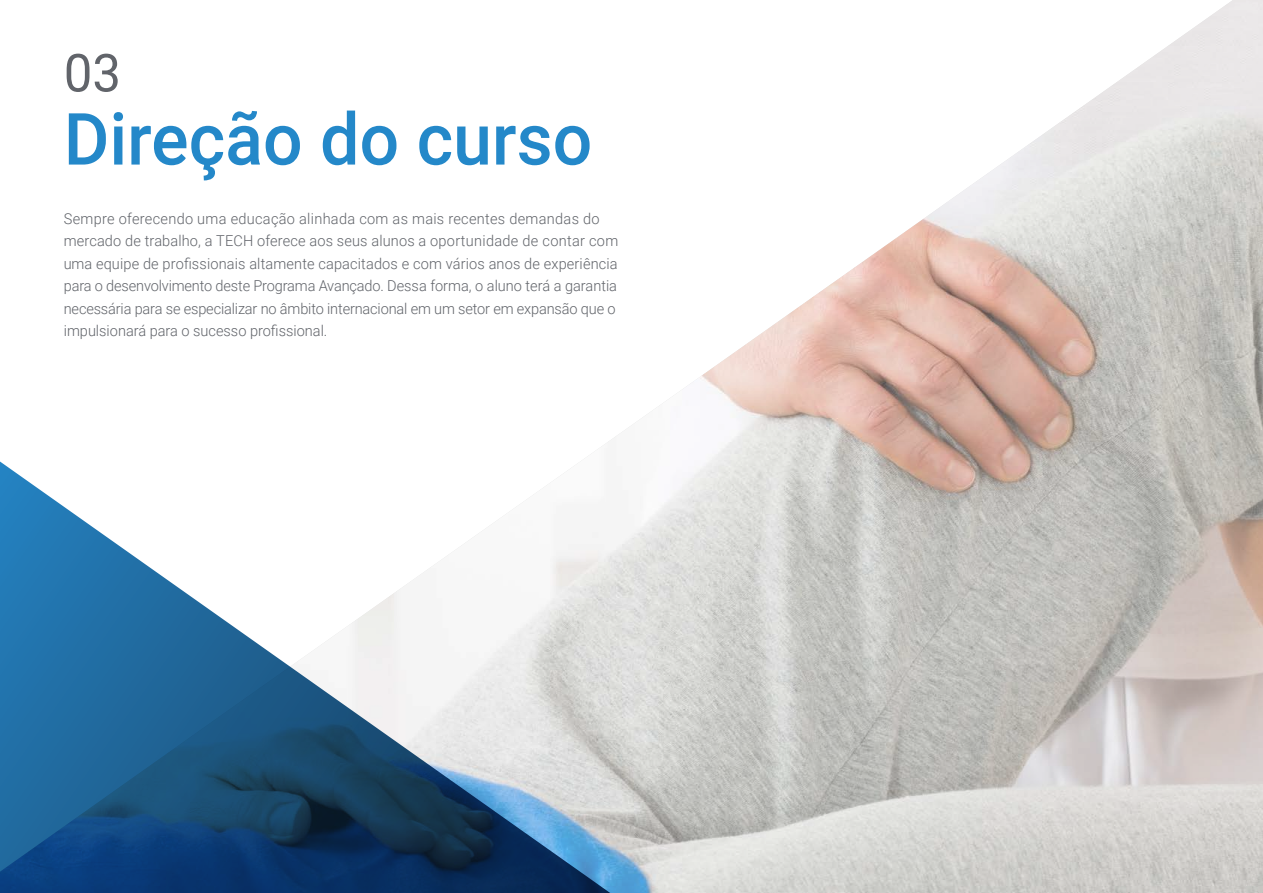
<style>
.page{position:relative;width:1263px;height:893px;background:#fff}
.page>*{position:absolute;margin:0;border:0;box-sizing:border-box;transform-origin:0 0}
.t1{font:500 72px "Roboto";color:#2488c9}
.t2{font:52.5px "Roboto";color:#61646a}
.t3{font:300 15px/22.5px "Roboto";letter-spacing:.005em;color:#61646a}
</style>
<div class="page">
<img style="left:604px;top:0;width:659px;height:893px">
<svg style="left:0;top:446px;width:640px;height:447px"></svg>
<h2 class="t2" style="left:64px;top:36px;width:59px">03</h2>
<h1 class="t1" style="left:64px;top:89px;width:530px">Direção do curso</h1>
<p class="t3" style="left:64px;top:207px;width:556px">Sempre oferecendo uma educação alinhada com as mais recentes demandas do mercado de trabalho, a TECH oferece aos seus alunos a oportunidade de contar com uma equipe de profissionais altamente capacitados e com vários anos de experiência para o desenvolvimento deste Programa Avançado. Dessa forma, o aluno terá a garantia necessária para se especializar no âmbito internacional em um setor em expansão que o impulsionará para o sucesso profissional.</p>
</div>
